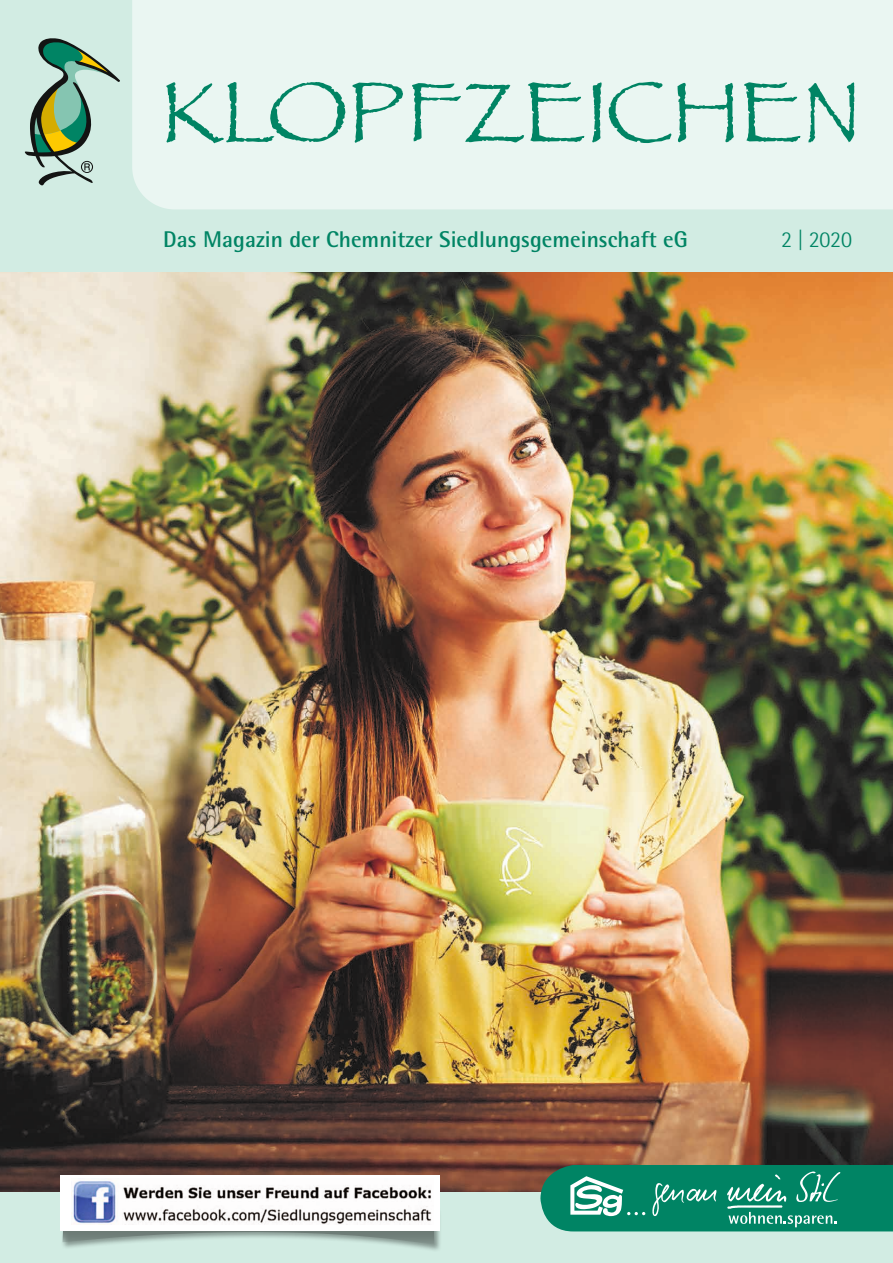
<style>
.page{position:relative;width:893px;height:1263px;background:#fff}
.page>*{position:absolute;margin:0;border:0;box-sizing:border-box;transform-origin:0 0}
.t1{font:88.95px "Papyrus";color:#008464}
.t2{font:700 22.8px "Rotis Semi Sans";color:#008464}
.t3{font:300 22.8px "Rotis Semi Sans";color:#008464}
</style>
<div class="page">
<img style="left:0;top:271px;width:893px;height:922px">
<div style="left:0;top:0;width:893px;height:271px;background:#d2ece3"></div>
<div style="left:0;top:1193px;width:893px;height:70px;background:#d2ece3"></div>
<div style="left:132px;top:0;width:761px;height:209px;background:#eaf6f2"></div>
<svg style="left:24px;top:38px;width:96px;height:148px"></svg>
<svg style="left:540px;top:1165px;width:353px;height:66px;background:#1f9175"></svg>
<div style="left:61px;top:1206px;width:381px;height:46px;background:#131413;opacity:.75"></div>
<svg style="left:62px;top:1231px;width:372px;height:14px"></svg>
<div style="left:61px;top:1175px;width:379px;height:56px;background:#fff"></div>
<img style="left:72px;top:1178px;width:360px;height:47px">
<h1 class="t1" style="left:160px;top:58px;width:701px">KLOPFZEICHEN</h1>
<p class="t2" style="left:163px;top:225px;width:526px">Das Magazin der Chemnitzer Siedlungsgemeinschaft eG</p>
<p class="t3" style="left:781px;top:226px;width:72px">2 | 2020</p>
</div>
